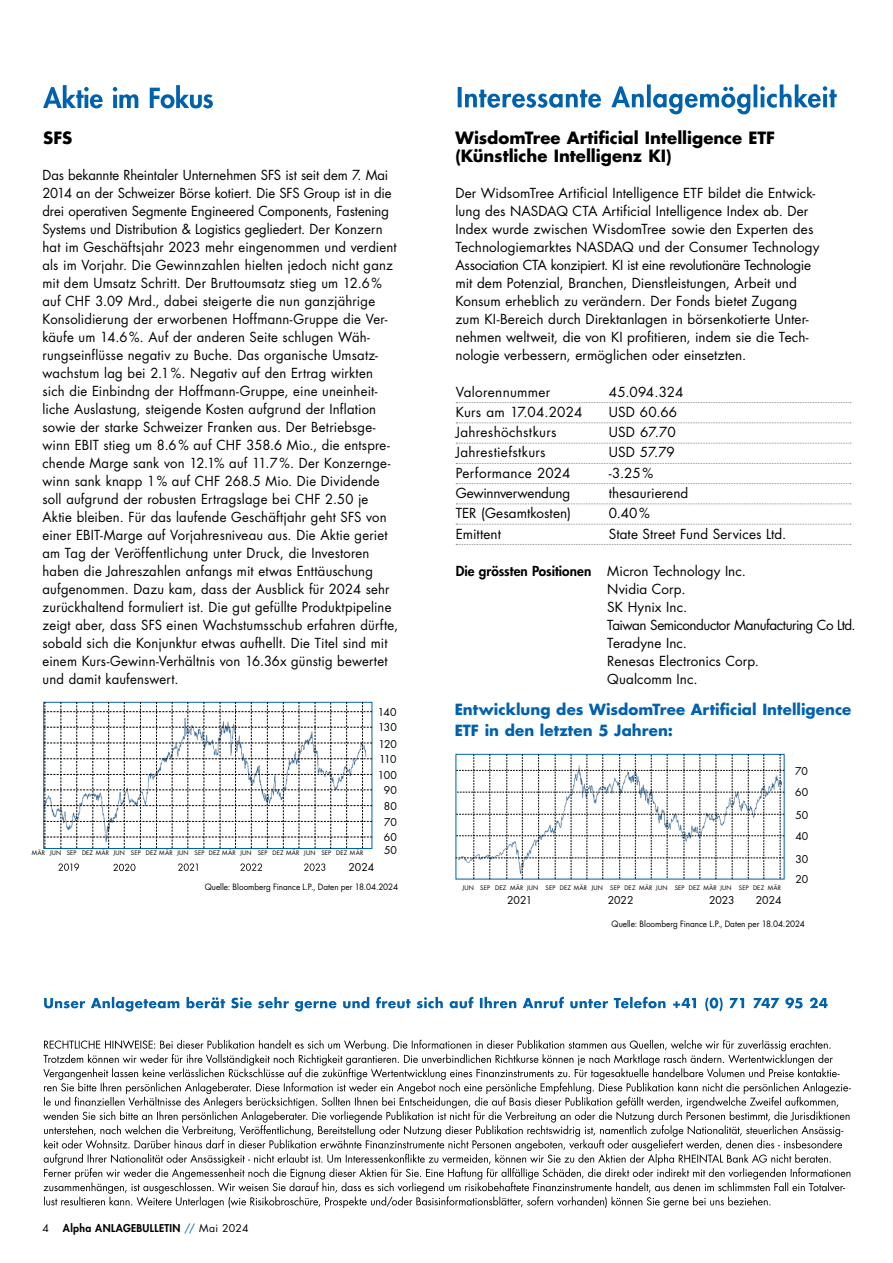
<style>
.page{position:relative;width:893px;height:1263px;background:#fff}
.page>*{position:absolute;margin:0;border:0;box-sizing:border-box;transform-origin:0 0}
.t1{font:700 16.5px/18px "Futura Std";color:#000}
.t2{font:700 15px/21px "Futura Std";letter-spacing:.005em;color:#0061ad}
.t3{font:13.5px/18px "Futura Std";letter-spacing:.01em;color:#000}
.t4{font:13.5px "Futura Std";letter-spacing:-.02em;color:#000}
.t5{font:10.5px/16px "Futura Std";letter-spacing:-.005em;color:#000}
.t6{font:800 10.5px "Futura Std";letter-spacing:.035em;color:#000}
.t7{font:8.55px "Futura Std";color:#000;scale:.96 1}
.t8{font:6.15px "Futura Std";letter-spacing:.025em;color:#000}
.s1{font-weight:800}
.s2{font-weight:400;color:#0061ad}
.s3{font-weight:400}
</style>
<div class="page">
<svg style="left:43px;top:1040px;width:808px;height:168px"></svg>
<svg style="left:458px;top:84px;width:379px;height:30px"></svg>
<svg style="left:44px;top:997px;width:784px;height:14px"></svg>
<svg style="left:43px;top:85px;width:170px;height:23px"></svg>
<svg style="left:178px;top:863px;width:20px;height:8px"></svg>
<svg style="left:240px;top:863px;width:22px;height:8px"></svg>
<svg style="left:304px;top:863px;width:21px;height:8px"></svg>
<svg style="left:113px;top:864px;width:22px;height:7px"></svg>
<svg style="left:58px;top:863px;width:21px;height:8px"></svg>
<svg style="left:44px;top:702px;width:328px;height:147px"></svg>
<svg style="left:455px;top:754px;width:329px;height:125px"></svg>
<svg style="left:456px;top:402px;width:395px;height:1px"></svg>
<svg style="left:456px;top:422px;width:395px;height:1px"></svg>
<svg style="left:456px;top:443px;width:395px;height:1px"></svg>
<svg style="left:456px;top:463px;width:395px;height:1px"></svg>
<svg style="left:456px;top:483px;width:395px;height:1px"></svg>
<svg style="left:456px;top:503px;width:395px;height:1px"></svg>
<svg style="left:456px;top:524px;width:395px;height:1px"></svg>
<svg style="left:456px;top:544px;width:395px;height:1px"></svg>
<p class="t1" style="left:43px;top:129px;width:31px">SFS</p>
<p class="t3" style="left:43px;top:166px;width:357px">Das bekannte Rheintaler Unternehmen SFS ist seit dem 7. Mai 2014 an der Schweizer Börse kotiert. Die SFS Group ist in die drei operativen Segmente Engineered Components, Fastening Systems und Distribution &amp; Logistics gegliedert. Der Konzern hat im Geschäftsjahr 2023 mehr eingenommen und verdient als im Vorjahr. Die Gewinnzahlen hielten jedoch nicht ganz mit dem Umsatz Schritt. Der Bruttoumsatz stieg um 12.6% auf CHF 3.09 Mrd., dabei steigerte die nun ganzjährige Konsolidierung der erworbenen Hoffmann-Gruppe die Ver&shy;käufe um 14.6%. Auf der anderen Seite schlugen Wäh&shy;rungseinflüsse negativ zu Buche. Das organische Umsatz&shy;wachstum lag bei 2.1%. Negativ auf den Ertrag wirkten sich die Einbindng der Hoffmann-Gruppe, eine uneinheit&shy;liche Auslastung, steigende Kosten aufgrund der Inflation sowie der starke Schweizer Franken aus. Der Betriebsge&shy;winn EBIT stieg um 8.6% auf CHF 358.6 Mio., die entspre&shy;chende Marge sank von 12.1% auf 11.7%. Der Konzernge&shy;winn sank knapp 1% auf CHF 268.5 Mio. Die Dividende soll aufgrund der robusten Ertragslage bei CHF 2.50 je Aktie bleiben. Für das laufende Geschäftjahr geht SFS von einer EBIT-Marge auf Vorjahresniveau aus. Die Aktie geriet am Tag der Veröffentlichung unter Druck, die Investoren haben die Jahreszahlen anfangs mit etwas Enttäuschung aufgenommen. Dazu kam, dass der Ausblick für 2024 sehr zurückhaltend formuliert ist. Die gut gefüllte Produktpipeline zeigt aber, dass SFS einen Wachstumsschub erfahren dürfte, sobald sich die Konjunktur etwas aufhellt. Die Titel sind mit einem Kurs-Gewinn-Verhältnis von 16.36x günstig bewertet und damit kaufenswert.</p>
<p class="t8" style="left:32px;top:849px;width:333px">MÄR JUN SEP DEZ MÄR JUN SEP DEZ MÄR JUN SEP DEZ MÄR JUN SEP DEZ MÄR JUN SEP DEZ MÄR</p>
<p class="t5" style="left:378px;top:704px;width:20px">140</p>
<p class="t5" style="left:379px;top:751px;width:19px">110</p>
<p class="t5" style="left:378px;top:720px;width:20px">130</p>
<p class="t5" style="left:378px;top:767px;width:21px">100</p>
<p class="t5" style="left:378px;top:736px;width:20px">120</p>
<p class="t5" style="left:384px;top:782px;width:15px;text-align:justify">90<br>80<br>70</p>
<p class="t5" style="left:384px;top:831px;width:15px;line-height:13.2px">60<br>50</p>
<p class="t5" style="left:348px;top:859px;width:27px">2024</p>
<p class="t7" style="left:205px;top:882px;width:203px">Quelle: Bloomberg Finance L.P., Daten per 18.04.2024</p>
<p class="t1" style="left:455px;top:129px;width:321px">WisdomTree Artificial Intelligence ETF (Künstliche Intelligenz KI)</p>
<p class="t3" style="left:455px;top:184px;width:366px">Der WidsomTree Artificial Intelligence ETF bildet die Entwick&shy;lung des NASDAQ CTA Artificial Intelligence Index ab. Der Index wurde zwischen WisdomTree sowie den Experten des Technologiemarktes NASDAQ und der Consumer Technology Association CTA konzipiert. KI ist eine revolutionäre Technologie mit dem Potenzial, Branchen, Dienstleistungen, Arbeit und Konsum erheblich zu verändern. Der Fonds bietet Zugang zum KI-Bereich durch Direktanlagen in börsenkotierte Unter&shy;nehmen weltweit, die von KI profitieren, indem sie die Tech&shy;nologie verbessern, ermöglichen oder einsetzten.</p>
<p class="t3" style="left:456px;top:383px;width:96px">Valorennummer</p>
<p class="t3" style="left:609px;top:383px;width:76px">45.094.324</p>
<p class="t3" style="left:456px;top:403px;width:128px">Kurs am 17.04.2024</p>
<p class="t3" style="left:609px;top:403px;width:70px">USD 60.66</p>
<p class="t3" style="left:456px;top:423px;width:102px">Jahreshöchstkurs</p>
<p class="t3" style="left:609px;top:423px;width:69px">USD 67.70</p>
<p class="t3" style="left:456px;top:444px;width:91px">Jahrestiefstkurs</p>
<p class="t3" style="left:609px;top:444px;width:68px">USD 57.79</p>
<p class="t3" style="left:456px;top:464px;width:116px">Performance 2024</p>
<p class="t3" style="left:609px;top:464px;width:46px">-3.25%</p>
<p class="t4" style="left:456px;top:484px;width:116px">Gewinnverwendung</p>
<p class="t3" style="left:609px;top:484px;width:81px">thesaurierend</p>
<p class="t3" style="left:456px;top:504px;width:117px">TER (Gesamtkosten)</p>
<p class="t3" style="left:609px;top:504px;width:43px">0.40%</p>
<p class="t3" style="left:456px;top:525px;width:47px">Emittent</p>
<p class="t3" style="left:609px;top:525px;width:179px">State Street Fund Services Ltd.</p>
<p class="t3" style="left:607px;top:562px;width:250px;text-indent:-151px"><span class="s1">Die grössten Positionen</span> Micron Technology Inc.<br>Nvidia Corp.<br>SK Hynix Inc.<br>Taiwan Semiconductor Manufacturing Co Ltd.<br>Teradyne Inc.<br>Renesas Electronics Corp.<br>Qualcomm Inc.</p>
<p class="t2" style="left:455px;top:699px;width:398px">Entwicklung des WisdomTree Artificial Intelligence<br>ETF in den letzten 5 Jahren:</p>
<p class="t8" style="left:462px;top:884px;width:320px">JUN SEP DEZ MÄR JUN SEP DEZ MÄR JUN SEP DEZ MÄR JUN SEP DEZ MÄR JUN SEP DEZ MÄR</p>
<p class="t5" style="left:507px;top:892px;width:27px">2021</p>
<p class="t5" style="left:608px;top:892px;width:27px">2022</p>
<p class="t5" style="left:709px;top:892px;width:27px">2023</p>
<p class="t5" style="left:756px;top:892px;width:27px">2024</p>
<p class="t5" style="left:795px;top:760px;width:15px;line-height:21.5px">70<br>60</p>
<p class="t5" style="left:795px;top:825px;width:15px;line-height:22.8px">40<br>30</p>
<p class="t5" style="left:795px;top:871px;width:14px">20</p>
<p class="t5" style="left:795px;top:807px;width:14px">50</p>
<p class="t7" style="left:612px;top:918px;width:203px">Quelle: Bloomberg Finance L.P., Daten per 18.04.2024</p>
<p class="t5" style="left:43px;top:1220px;width:8px">4</p>
<p class="t6" style="left:63px;top:1221px;width:187px">Alpha ANLAGEBULLETIN <span class="s2">//</span> <span class="s3">Mai 2024</span></p>
</div>
